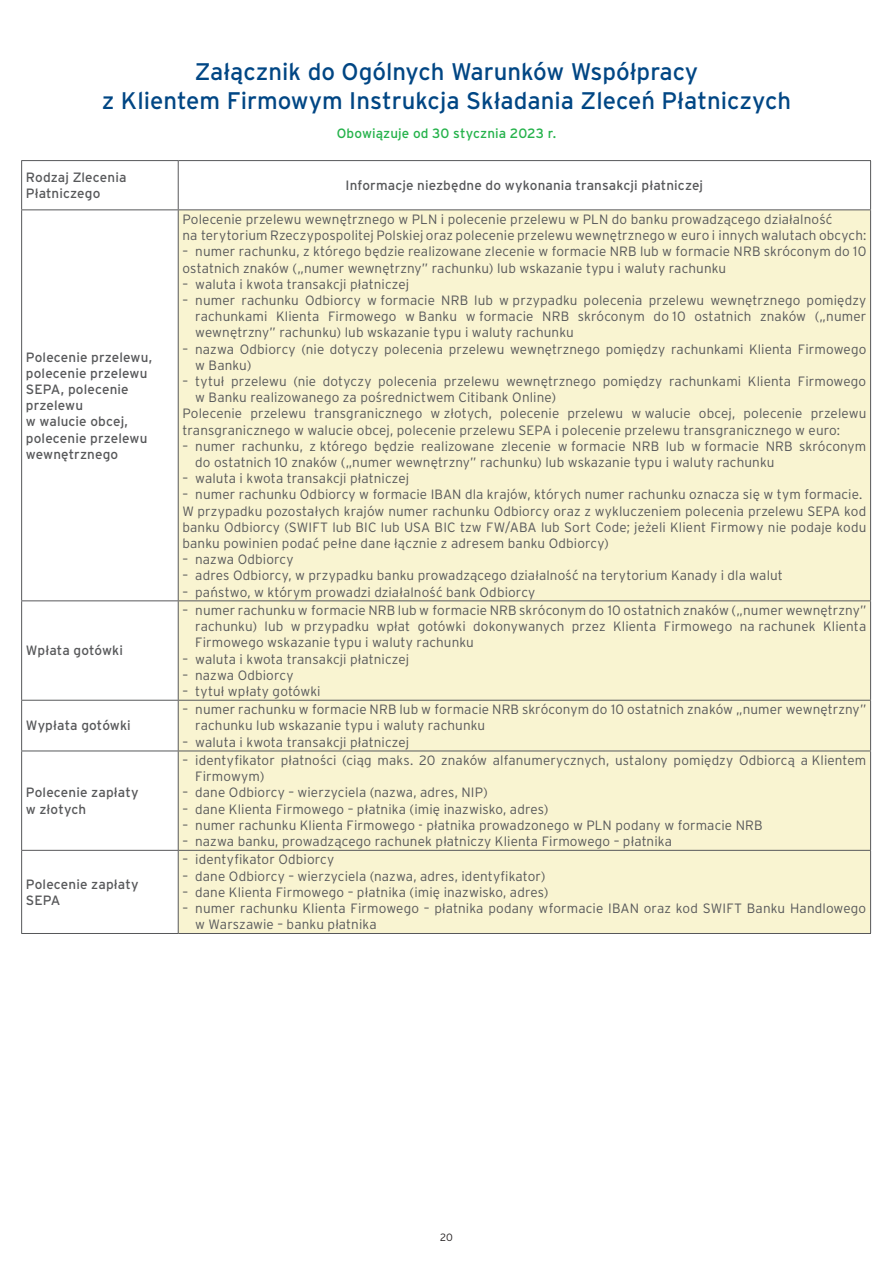
<style>
.page{position:relative;width:893px;height:1263px;background:#fff}
.page>*{position:absolute;margin:0;border:0;box-sizing:border-box;transform-origin:0 0}
.t1{font:24px/28.8px "Interstate Pl";color:#004684;text-align:center}
.t2{font:300 13.5px/16.2px "Interstate Pl";letter-spacing:.01em;color:#57585a}
.t3{font:13.5px/16.2px "Interstate Pl";letter-spacing:.01em;color:#57585a}
.t4{font:13.5px "Interstate Pl";letter-spacing:.01em;color:#25b24b}
.t5{font:300 10.5px "Interstate Pl";color:#231f20}
</style>
<div class="page">
<div style="left:179px;top:210px;width:691px;height:723px;background:#f9f4d1"></div>
<hr style="left:21px;top:160px;width:157px;height:1px;background:#57585a">
<hr style="left:21px;top:161px;width:1px;height:48px;background:#57585a">
<hr style="left:178px;top:160px;width:693px;height:1px;background:#57585a">
<hr style="left:178px;top:161px;width:1px;height:48px;background:#57585a">
<hr style="left:870px;top:161px;width:1px;height:48px;background:#57585a">
<hr style="left:21px;top:209px;width:157px;height:1px;background:#57585a">
<hr style="left:21px;top:210px;width:1px;height:390px;background:#57585a">
<hr style="left:178px;top:209px;width:693px;height:1px;background:#57585a">
<hr style="left:178px;top:210px;width:1px;height:390px;background:#57585a">
<hr style="left:870px;top:210px;width:1px;height:390px;background:#57585a">
<hr style="left:21px;top:600px;width:157px;height:1px;background:#57585a">
<hr style="left:21px;top:601px;width:1px;height:99px;background:#57585a">
<hr style="left:178px;top:600px;width:693px;height:1px;background:#57585a">
<hr style="left:178px;top:601px;width:1px;height:99px;background:#57585a">
<hr style="left:870px;top:601px;width:1px;height:99px;background:#57585a">
<hr style="left:21px;top:700px;width:157px;height:1px;background:#57585a">
<hr style="left:21px;top:701px;width:1px;height:50px;background:#57585a">
<hr style="left:178px;top:700px;width:693px;height:1px;background:#57585a">
<hr style="left:178px;top:701px;width:1px;height:50px;background:#57585a">
<hr style="left:870px;top:701px;width:1px;height:50px;background:#57585a">
<hr style="left:21px;top:751px;width:157px;height:1px;background:#57585a">
<hr style="left:21px;top:751px;width:1px;height:99px;background:#57585a">
<hr style="left:178px;top:751px;width:693px;height:1px;background:#57585a">
<hr style="left:178px;top:751px;width:1px;height:99px;background:#57585a">
<hr style="left:870px;top:751px;width:1px;height:99px;background:#57585a">
<hr style="left:21px;top:850px;width:157px;height:1px;background:#57585a">
<hr style="left:21px;top:851px;width:1px;height:82px;background:#57585a">
<hr style="left:178px;top:850px;width:693px;height:1px;background:#57585a">
<hr style="left:178px;top:851px;width:1px;height:82px;background:#57585a">
<hr style="left:870px;top:851px;width:1px;height:82px;background:#57585a">
<hr style="left:21px;top:933px;width:157px;height:1px;background:#57585a">
<hr style="left:178px;top:933px;width:693px;height:1px;background:#57585a">
<h1 class="t1" style="left:102px;top:57px;width:691px">Załącznik do Ogólnych Warunków Współpracy<br>z Klientem Firmowym Instrukcja Składania Zleceń Płatniczych</h1>
<p class="t4" style="left:337px;top:126px;width:221px">Obowiązuje od 30 stycznia 2023 r.</p>
<p class="t3" style="left:26px;top:169px;width:102px">Rodzaj Zlecenia<br>Płatniczego</p>
<p class="t3" style="left:346px;top:177px;width:359px">Informacje niezbędne do wykonania transakcji płatniczej</p>
<p class="t3" style="left:26px;top:349px;width:128px">Polecenie przelewu, polecenie przelewu<br>SEPA, polecenie przelewu<br>w walucie obcej, polecenie przelewu wewnętrznego</p>
<p class="t3" style="left:26px;top:642px;width:99px">Wpłata gotówki</p>
<p class="t3" style="left:26px;top:717px;width:106px">Wypłata gotówki</p>
<p class="t3" style="left:26px;top:784px;width:114px">Polecenie zapłaty w złotych</p>
<p class="t3" style="left:26px;top:876px;width:114px">Polecenie zapłaty<br>SEPA</p>
<p class="t2" style="left:182px;top:211px;width:685px">Polecenie przelewu wewnętrznego w PLN i polecenie przelewu w PLN do banku prowadzącego działalność<br>na terytorium Rzeczypospolitej Polskiej oraz polecenie przelewu wewnętrznego w euro i innych walutach obcych:</p>
<p class="t2" style="left:182px;top:243px;width:685px">– numer rachunku, z którego będzie realizowane zlecenie w formacie NRB lub w formacie NRB skróconym do 10 ostatnich znaków („numer wewnętrzny” rachunku) lub wskazanie typu i waluty rachunku</p>
<p class="t2" style="left:182px;top:276px;width:228px">– waluta i kwota transakcji płatniczej</p>
<p class="t2" style="left:195px;top:292px;width:673px;text-align:justify;text-indent:-13px">– numer rachunku Odbiorcy w formacie NRB lub w przypadku polecenia przelewu wewnętrznego pomiędzy rachunkami Klienta Firmowego w Banku w formacie NRB skróconym do 10 ostatnich znaków („numer wewnętrzny” rachunku) lub wskazanie typu i waluty rachunku</p>
<p class="t2" style="left:195px;top:341px;width:673px;text-indent:-13px">– nazwa Odbiorcy (nie dotyczy polecenia przelewu wewnętrznego pomiędzy rachunkami Klienta Firmowego w Banku)</p>
<p class="t2" style="left:182px;top:373px;width:685px">– tytuł przelewu (nie dotyczy polecenia przelewu wewnętrznego pomiędzy rachunkami Klienta Firmowego</p>
<p class="t2" style="left:195px;top:389px;width:362px">w Banku realizowanego za pośrednictwem Citibank Online)</p>
<p class="t2" style="left:182px;top:405px;width:685px">Polecenie przelewu transgranicznego w złotych, polecenie przelewu w walucie obcej, polecenie przelewu</p>
<p class="t2" style="left:183px;top:422px;width:659px">transgranicznego w walucie obcej, polecenie przelewu SEPA i polecenie przelewu transgranicznego w euro:</p>
<p class="t2" style="left:195px;top:438px;width:673px;text-indent:-13px">– numer rachunku, z którego będzie realizowane zlecenie w formacie NRB lub w formacie NRB skróconym do ostatnich 10 znaków („numer wewnętrzny” rachunku) lub wskazanie typu i waluty rachunku</p>
<p class="t2" style="left:182px;top:470px;width:228px">– waluta i kwota transakcji płatniczej</p>
<p class="t2" style="left:182px;top:486px;width:685px">– numer rachunku Odbiorcy w formacie IBAN dla krajów, których numer rachunku oznacza się w tym formacie.<br>W przypadku pozostałych krajów numer rachunku Odbiorcy oraz z wykluczeniem polecenia przelewu SEPA kod banku Odbiorcy (SWIFT lub BIC lub USA BIC tzw FW/ABA lub Sort Code; jeżeli Klient Firmowy nie podaje kodu banku powinien podać pełne dane łącznie z adresem banku Odbiorcy)</p>
<p class="t2" style="left:182px;top:551px;width:113px">– nazwa Odbiorcy</p>
<p class="t2" style="left:182px;top:567px;width:602px">– adres Odbiorcy, w przypadku banku prowadzącego działalność na terytorium Kanady i dla walut</p>
<p class="t2" style="left:182px;top:584px;width:354px">– państwo, w którym prowadzi działalność bank Odbiorcy</p>
<p class="t2" style="left:195px;top:602px;width:673px;text-align:justify;text-indent:-13px">– numer rachunku w formacie NRB lub w formacie NRB skróconym do 10 ostatnich znaków („numer wewnętrzny” rachunku) lub w przypadku wpłat gotówki dokonywanych przez Klienta Firmowego na rachunek Klienta Firmowego wskazanie typu i waluty rachunku</p>
<p class="t2" style="left:182px;top:650px;width:228px">– waluta i kwota transakcji płatniczej</p>
<p class="t2" style="left:182px;top:667px;width:113px">– nazwa Odbiorcy</p>
<p class="t2" style="left:182px;top:683px;width:140px">– tytuł wpłaty gotówki</p>
<p class="t2" style="left:195px;top:701px;width:673px;text-indent:-13px">– numer rachunku w formacie NRB lub w formacie NRB skróconym do 10 ostatnich znaków „numer wewnętrzny” rachunku lub wskazanie typu i waluty rachunku</p>
<p class="t2" style="left:182px;top:734px;width:228px">– waluta i kwota transakcji płatniczej</p>
<p class="t2" style="left:195px;top:752px;width:673px;text-indent:-13px">– identyfikator płatności (ciąg maks. 20 znaków alfanumerycznych, ustalony pomiędzy Odbiorcą a Klientem<br>Firmowym)</p>
<p class="t2" style="left:182px;top:784px;width:307px">– dane Odbiorcy – wierzyciela (nazwa, adres, NIP)</p>
<p class="t2" style="left:182px;top:801px;width:367px">– dane Klienta Firmowego – płatnika (imię inazwisko, adres)</p>
<p class="t2" style="left:182px;top:817px;width:582px">– numer rachunku Klienta Firmowego - płatnika prowadzonego w PLN podany w formacie NRB</p>
<p class="t2" style="left:182px;top:833px;width:491px">– nazwa banku, prowadzącego rachunek płatniczy Klienta Firmowego – płatnika</p>
<p class="t2" style="left:182px;top:851px;width:153px">– identyfikator Odbiorcy</p>
<p class="t2" style="left:182px;top:867px;width:365px">– dane Odbiorcy – wierzyciela (nazwa, adres, identyfikator)</p>
<p class="t2" style="left:182px;top:884px;width:367px">– dane Klienta Firmowego – płatnika (imię inazwisko, adres)</p>
<p class="t2" style="left:195px;top:900px;width:672px;text-indent:-13px">– numer rachunku Klienta Firmowego – płatnika podany wformacie IBAN oraz kod SWIFT Banku Handlowego w Warszawie – banku płatnika</p>
<p class="t5" style="left:440px;top:1231px;width:14px">20</p>
</div>
